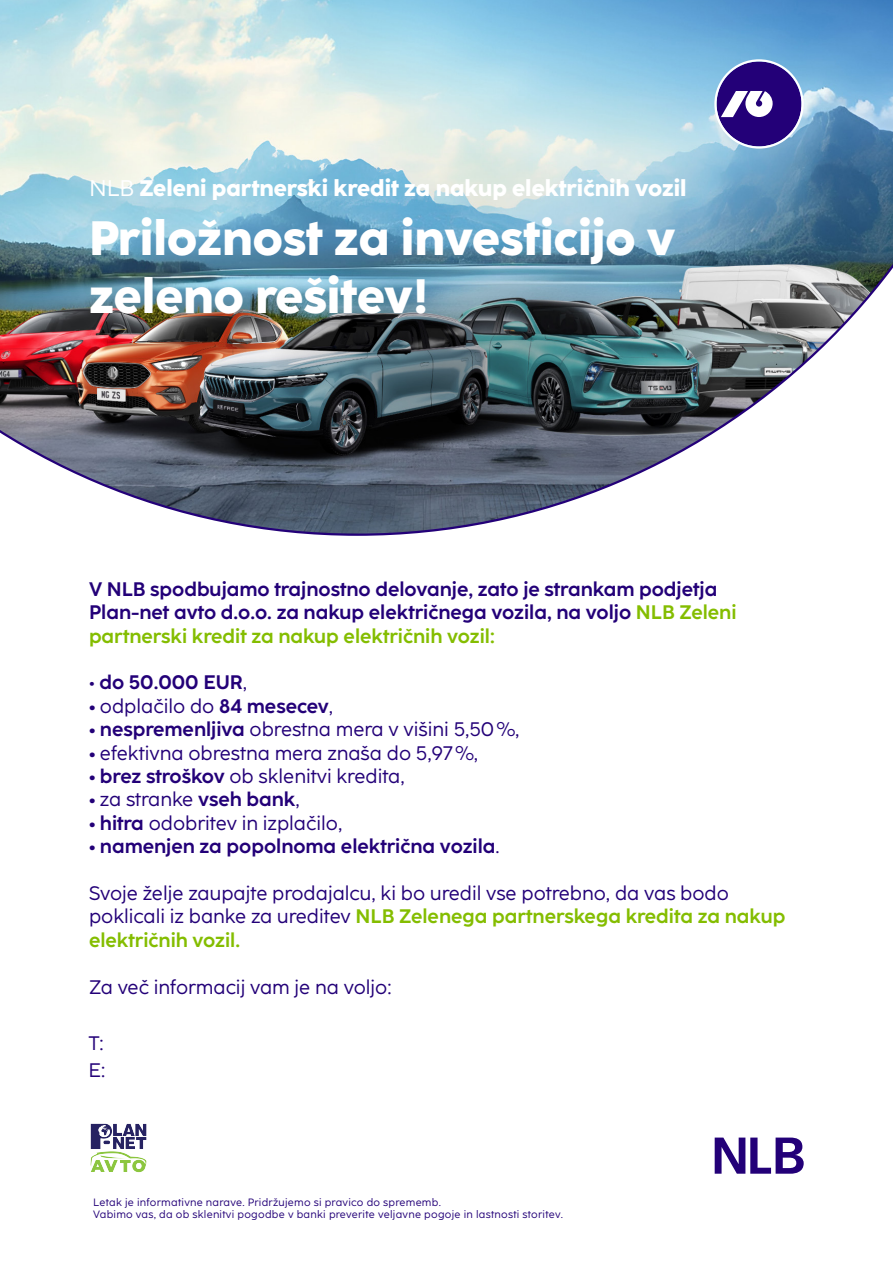
<style>
.page{position:relative;width:893px;height:1263px;background:#fff}
.page>*{position:absolute;margin:0;border:0;box-sizing:border-box;transform-origin:0 0}
.t1{font:800 48px/58.5px "Coco Sharp";color:#fff}
.t2{font:800 22.5px "Coco Sharp";color:#fff}
.t3{font:19.5px/23.4px "Coco Sharp";color:#230078}
.t4{font:700 19.5px/23.4px "Coco Sharp";color:#230078}
.t5{font:10.65px/12.8px "Coco Sharp";letter-spacing:.025em;color:#230078}
.s1{font-weight:400}
.s2{color:#84bd00}
.s3{font-weight:800}
.s4{font-weight:700}
.s5{font-weight:700;color:#84bd00}
</style>
<div class="page">
<img style="left:0;top:0;width:893px;height:536px">
<img style="left:267px;top:268px;width:463px;height:197px;border-radius:50%">
<svg style="left:715px;top:1137px;width:89px;height:37px"></svg>
<svg style="left:90px;top:1123px;width:57px;height:50px"></svg>
<svg style="left:714px;top:59px;width:90px;height:90px;background:#6159a7"></svg>
<p class="t2" style="left:89px;top:175px;width:599px"><span class="s1">NLB</span> Zeleni partnerski kredit za nakup električnih vozil</p>
<h1 class="t1" style="left:89px;top:209px;width:588px">Priložnost za investicijo v zeleno rešitev!</h1>
<p class="t4" style="left:89px;top:577px;width:649px">V NLB spodbujamo trajnostno delovanje, zato je strankam podjetja<br>Plan-net avto d.o.o. za nakup električnega vozila, na voljo <span class="s2">NLB Zeleni partnerski kredit za nakup električnih vozil:</span></p>
<p class="t4" style="left:89px;top:671px;width:159px">• do 50.000 EUR<span class="s1">,</span></p>
<p class="t3" style="left:89px;top:694px;width:246px"><span class="s3">•</span> odplačilo do <span class="s4">84 mesecev</span>,</p>
<p class="t3" style="left:89px;top:718px;width:432px"><span class="s3">•</span> <span class="s4">nespremenljiva</span> obrestna mera v višini 5,50%,</p>
<p class="t3" style="left:89px;top:741px;width:391px"><span class="s3">•</span> efektivna obrestna mera znaša do 5,97%,</p>
<p class="t3" style="left:89px;top:764px;width:317px"><span class="s3">•</span> <span class="s4">brez stroškov</span> ob sklenitvi kredita,</p>
<p class="t3" style="left:89px;top:788px;width:212px"><span class="s3">•</span> za stranke <span class="s4">vseh bank</span>,</p>
<p class="t3" style="left:89px;top:811px;width:255px"><span class="s3">•</span> <span class="s4">hitra</span> odobritev in izplačilo,</p>
<p class="t4" style="left:89px;top:835px;width:412px"><span class="s3">•</span> namenjen za popolnoma električna vozila<span class="s1">.</span></p>
<p class="t3" style="left:89px;top:881px;width:698px">Svoje želje zaupajte prodajalcu, ki bo uredil vse potrebno, da vas bodo poklicali iz banke za ureditev <span class="s5">NLB Zelenega partnerskega kredita za nakup električnih vozil.</span></p>
<p class="t3" style="left:89px;top:975px;width:304px">Za več informacij vam je na voljo:</p>
<p class="t3" style="left:88px;top:1029px;width:18px;line-height:27px">T:<br>E:</p>
<p class="t5" style="left:93px;top:1195px;width:471px">Letak je informativne narave. Pridržujemo si pravico do sprememb.<br>Vabimo vas, da ob sklenitvi pogodbe v banki preverite veljavne pogoje in lastnosti storitev.</p>
</div>
